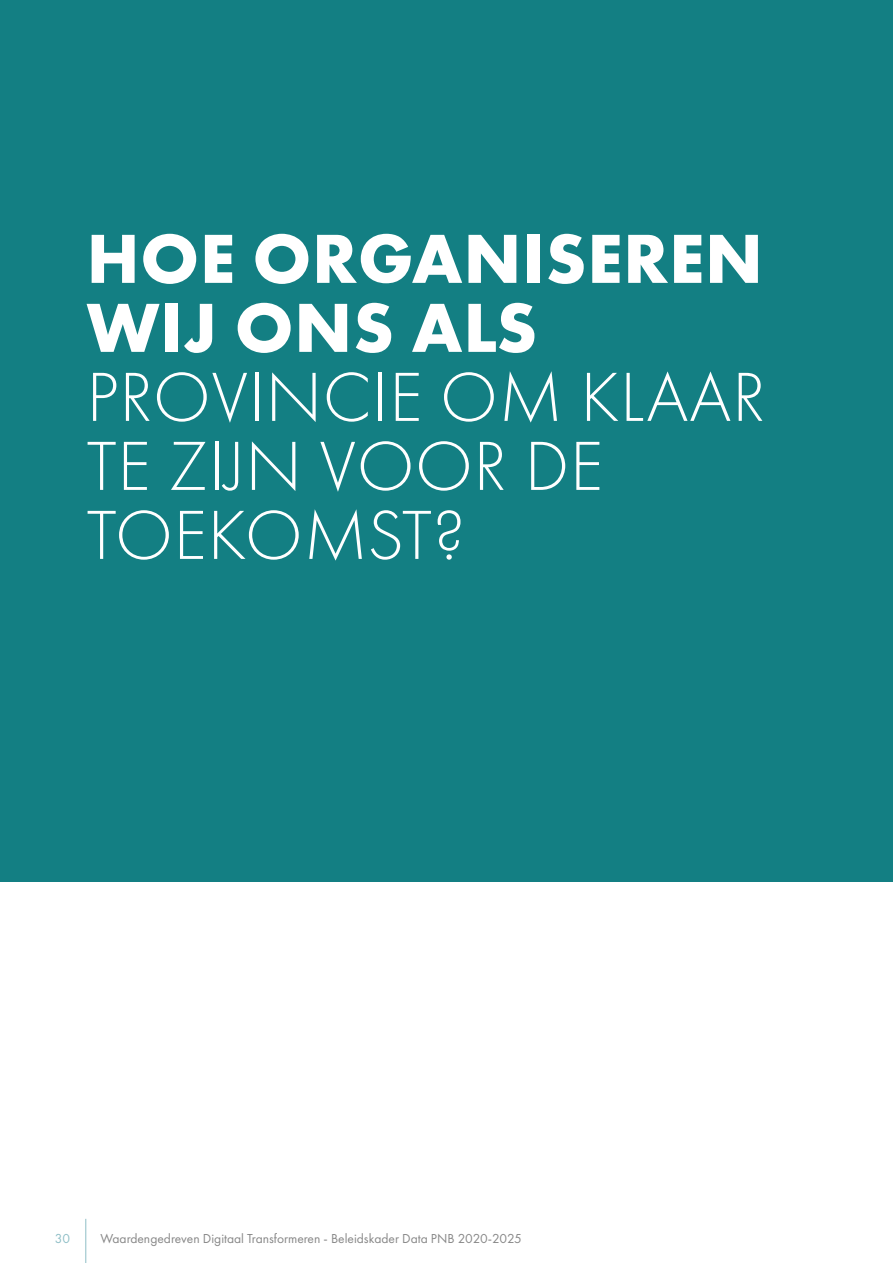
<style>
.page{position:relative;width:893px;height:1263px;background:#fff}
.page>*{position:absolute;margin:0;border:0;box-sizing:border-box;transform-origin:0 0}
.H1-datavisie{font:300 72px/69px "Futura PT";letter-spacing:.01em;color:#fff}
.t1{font:13.5px "Futura PT";color:#878787}
.t2{font:13.5px "Futura PT";color:#8ebec6}
.s1{font-weight:700}
</style>
<div class="page">
<hr style="left:85px;top:1219px;width:1px;height:44px;background:#8ebec6">
<div style="left:0;top:0;width:893px;height:881px;background:#137f83"></div>
<p class="H1-datavisie" style="left:87px;top:225px;width:681px"><span class="s1">HOE ORGANISEREN<br>WIJ ONS ALS<br></span>PROVINCIE OM KLAAR<br>TE ZIJN VOOR DE<br>TOEKOMST?</p>
<p class="t2" style="left:55px;top:1230px;width:17px">30</p>
<p class="t1" style="left:101px;top:1230px;width:423px">Waardengedreven Digitaal Transformeren - Beleidskader Data PNB 2020-2025</p>
</div>
